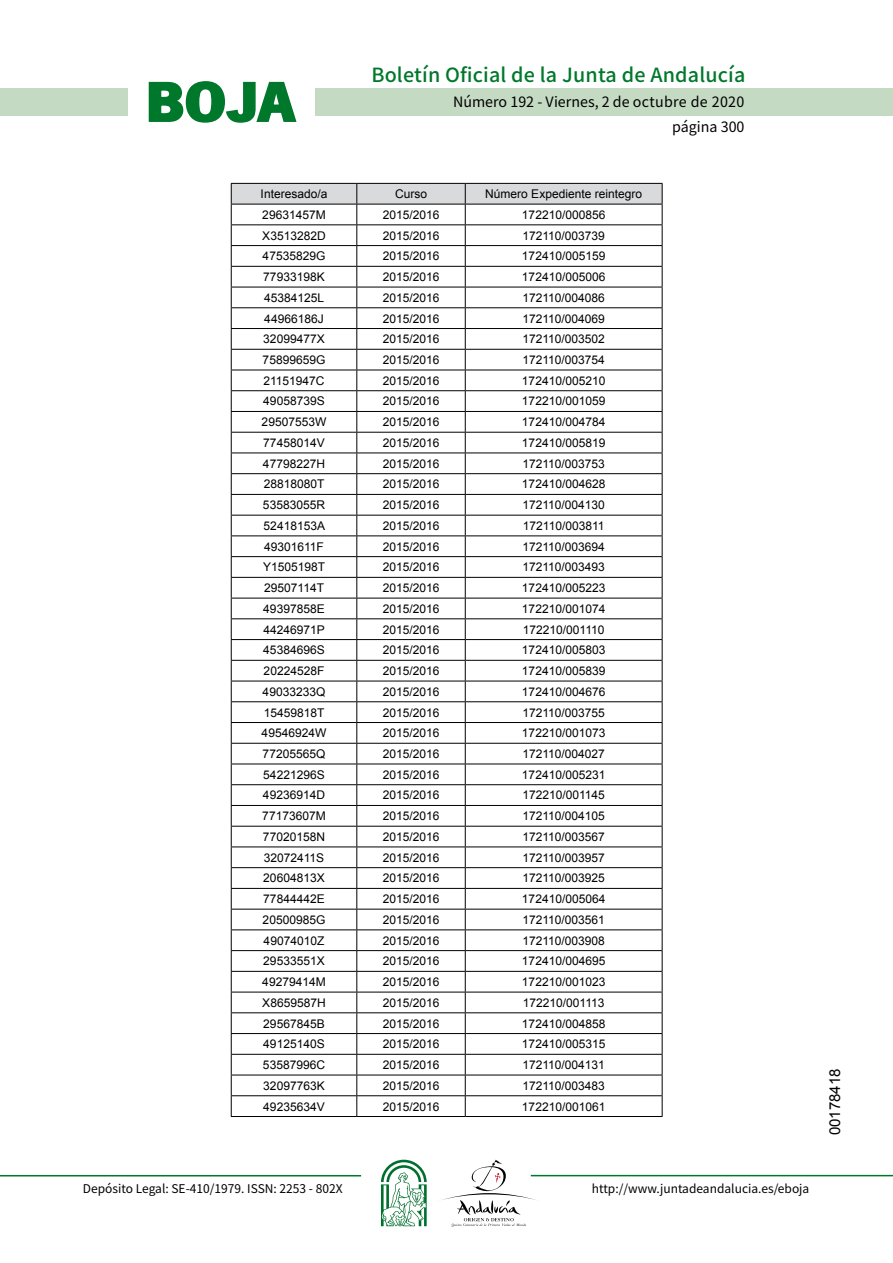
<style>
.page{position:relative;width:893px;height:1263px;background:#fff}
.page>*{position:absolute;margin:0;border:0;box-sizing:border-box;transform-origin:0 0}
.t1{font:700 57.75px "News Got T";color:#00782c;scale:1.14 1}
.t2{font:500 19.5px "Noto Sans HK";letter-spacing:.01em;color:#00782c}
.t3{font:15px "Arial";color:#000}
.t4{font:14.25px/24.5px "Noto Sans HK";color:#000;text-align:right}
.t5{font:12px "Arial";color:#000}
.t6{font:12px "Noto Sans HK";color:#000}
</style>
<div class="page">
<div style="left:315px;top:88px;width:577px;height:28px;background:#c5dac3"></div>
<div style="left:0;top:88px;width:128px;height:28px;background:#c5dac3"></div>
<hr style="left:0;top:1175px;width:361px;height:2px;background:#00782c">
<hr style="left:531px;top:1175px;width:361px;height:1px;background:#00782c">
<svg style="left:148px;top:81px;width:149px;height:42px"></svg>
<svg style="left:442px;top:1160px;width:100px;height:67px"></svg>
<svg style="left:381px;top:1160px;width:45px;height:66px"></svg>
<svg style="left:231px;top:183px;width:431px;height:933px"></svg>
<hr style="left:231px;top:1116px;width:126px;height:1px;background:#000">
<hr style="left:357px;top:1116px;width:108px;height:1px;background:#000">
<hr style="left:465px;top:1116px;width:197px;height:1px;background:#000">
<h1 class="t1" style="left:145px;top:68px;width:133px">BOJA</h1>
<h2 class="t2" style="left:371px;top:64px;width:375px">Boletín Oficial de la Junta de Andalucía</h2>
<p class="t4" style="left:453px;top:90px;width:293px">Número 192 - Viernes, 2 de octubre de 2020 página 300</p>
<p class="t5" style="left:261px;top:186px;width:68px">Interesado/a</p>
<p class="t5" style="left:395px;top:186px;width:34px">Curso</p>
<p class="t5" style="left:485px;top:186px;width:158px">Número Expediente reintegro</p>
<p class="t5" style="left:262px;top:207px;width:65px">29631457M</p>
<p class="t5" style="left:382px;top:207px;width:58px">2015/2016</p>
<p class="t5" style="left:522px;top:207px;width:85px">172210/000856</p>
<p class="t5" style="left:262px;top:228px;width:65px">X3513282D</p>
<p class="t5" style="left:382px;top:228px;width:58px">2015/2016</p>
<p class="t5" style="left:522px;top:228px;width:84px">172110/003739</p>
<p class="t5" style="left:263px;top:248px;width:64px">47535829G</p>
<p class="t5" style="left:382px;top:248px;width:58px">2015/2016</p>
<p class="t5" style="left:522px;top:248px;width:85px">172410/005159</p>
<p class="t5" style="left:263px;top:269px;width:63px">77933198K</p>
<p class="t5" style="left:382px;top:269px;width:58px">2015/2016</p>
<p class="t5" style="left:522px;top:269px;width:85px">172410/005006</p>
<p class="t5" style="left:264px;top:290px;width:62px">45384125L</p>
<p class="t5" style="left:382px;top:290px;width:58px">2015/2016</p>
<p class="t5" style="left:522px;top:290px;width:84px">172110/004086</p>
<p class="t5" style="left:264px;top:310px;width:61px">44966186J</p>
<p class="t5" style="left:382px;top:310px;width:58px">2015/2016</p>
<p class="t5" style="left:522px;top:310px;width:84px">172110/004069</p>
<p class="t5" style="left:263px;top:331px;width:63px">32099477X</p>
<p class="t5" style="left:382px;top:331px;width:58px">2015/2016</p>
<p class="t5" style="left:522px;top:331px;width:84px">172110/003502</p>
<p class="t5" style="left:263px;top:352px;width:64px">75899659G</p>
<p class="t5" style="left:382px;top:352px;width:58px">2015/2016</p>
<p class="t5" style="left:522px;top:352px;width:84px">172110/003754</p>
<p class="t5" style="left:263px;top:373px;width:63px">21151947C</p>
<p class="t5" style="left:382px;top:373px;width:58px">2015/2016</p>
<p class="t5" style="left:522px;top:373px;width:85px">172410/005210</p>
<p class="t5" style="left:263px;top:393px;width:63px">49058739S</p>
<p class="t5" style="left:382px;top:393px;width:58px">2015/2016</p>
<p class="t5" style="left:522px;top:393px;width:85px">172210/001059</p>
<p class="t5" style="left:262px;top:414px;width:66px">29507553W</p>
<p class="t5" style="left:382px;top:414px;width:58px">2015/2016</p>
<p class="t5" style="left:522px;top:414px;width:85px">172410/004784</p>
<p class="t5" style="left:263px;top:435px;width:63px">77458014V</p>
<p class="t5" style="left:382px;top:435px;width:58px">2015/2016</p>
<p class="t5" style="left:522px;top:435px;width:85px">172410/005819</p>
<p class="t5" style="left:263px;top:456px;width:64px">47798227H</p>
<p class="t5" style="left:382px;top:456px;width:58px">2015/2016</p>
<p class="t5" style="left:522px;top:456px;width:84px">172110/003753</p>
<p class="t5" style="left:264px;top:476px;width:62px">28818080T</p>
<p class="t5" style="left:382px;top:476px;width:58px">2015/2016</p>
<p class="t5" style="left:522px;top:476px;width:85px">172410/004628</p>
<p class="t5" style="left:263px;top:497px;width:64px">53583055R</p>
<p class="t5" style="left:382px;top:497px;width:58px">2015/2016</p>
<p class="t5" style="left:522px;top:497px;width:84px">172110/004130</p>
<p class="t5" style="left:264px;top:518px;width:63px">52418153A</p>
<p class="t5" style="left:382px;top:518px;width:58px">2015/2016</p>
<p class="t5" style="left:523px;top:518px;width:83px">172110/003811</p>
<p class="t5" style="left:264px;top:539px;width:61px">49301611F</p>
<p class="t5" style="left:382px;top:539px;width:58px">2015/2016</p>
<p class="t5" style="left:522px;top:539px;width:84px">172110/003694</p>
<p class="t5" style="left:263px;top:559px;width:64px">Y1505198T</p>
<p class="t5" style="left:382px;top:559px;width:58px">2015/2016</p>
<p class="t5" style="left:522px;top:559px;width:84px">172110/003493</p>
<p class="t5" style="left:264px;top:580px;width:61px">29507114T</p>
<p class="t5" style="left:382px;top:580px;width:58px">2015/2016</p>
<p class="t5" style="left:522px;top:580px;width:85px">172410/005223</p>
<p class="t5" style="left:263px;top:601px;width:63px">49397858E</p>
<p class="t5" style="left:382px;top:601px;width:58px">2015/2016</p>
<p class="t5" style="left:522px;top:601px;width:85px">172210/001074</p>
<p class="t5" style="left:263px;top:622px;width:63px">44246971P</p>
<p class="t5" style="left:382px;top:622px;width:58px">2015/2016</p>
<p class="t5" style="left:523px;top:622px;width:83px">172210/001110</p>
<p class="t5" style="left:263px;top:642px;width:63px">45384696S</p>
<p class="t5" style="left:382px;top:642px;width:58px">2015/2016</p>
<p class="t5" style="left:522px;top:642px;width:85px">172410/005803</p>
<p class="t5" style="left:264px;top:663px;width:62px">20224528F</p>
<p class="t5" style="left:382px;top:663px;width:58px">2015/2016</p>
<p class="t5" style="left:522px;top:663px;width:85px">172410/005839</p>
<p class="t5" style="left:263px;top:684px;width:64px">49033233Q</p>
<p class="t5" style="left:382px;top:684px;width:58px">2015/2016</p>
<p class="t5" style="left:522px;top:684px;width:85px">172410/004676</p>
<p class="t5" style="left:264px;top:704px;width:62px">15459818T</p>
<p class="t5" style="left:382px;top:704px;width:58px">2015/2016</p>
<p class="t5" style="left:522px;top:704px;width:84px">172110/003755</p>
<p class="t5" style="left:262px;top:725px;width:66px">49546924W</p>
<p class="t5" style="left:382px;top:725px;width:58px">2015/2016</p>
<p class="t5" style="left:522px;top:725px;width:85px">172210/001073</p>
<p class="t5" style="left:263px;top:746px;width:64px">77205565Q</p>
<p class="t5" style="left:382px;top:746px;width:58px">2015/2016</p>
<p class="t5" style="left:522px;top:746px;width:84px">172110/004027</p>
<p class="t5" style="left:263px;top:767px;width:63px">54221296S</p>
<p class="t5" style="left:382px;top:767px;width:58px">2015/2016</p>
<p class="t5" style="left:522px;top:767px;width:85px">172410/005231</p>
<p class="t5" style="left:263px;top:787px;width:64px">49236914D</p>
<p class="t5" style="left:382px;top:787px;width:58px">2015/2016</p>
<p class="t5" style="left:522px;top:787px;width:84px">172210/001145</p>
<p class="t5" style="left:262px;top:808px;width:65px">77173607M</p>
<p class="t5" style="left:382px;top:808px;width:58px">2015/2016</p>
<p class="t5" style="left:522px;top:808px;width:84px">172110/004105</p>
<p class="t5" style="left:263px;top:829px;width:64px">77020158N</p>
<p class="t5" style="left:382px;top:829px;width:58px">2015/2016</p>
<p class="t5" style="left:522px;top:829px;width:84px">172110/003567</p>
<p class="t5" style="left:264px;top:850px;width:62px">32072411S</p>
<p class="t5" style="left:382px;top:850px;width:58px">2015/2016</p>
<p class="t5" style="left:522px;top:850px;width:84px">172110/003957</p>
<p class="t5" style="left:263px;top:870px;width:63px">20604813X</p>
<p class="t5" style="left:382px;top:870px;width:58px">2015/2016</p>
<p class="t5" style="left:522px;top:870px;width:84px">172110/003925</p>
<p class="t5" style="left:263px;top:891px;width:63px">77844442E</p>
<p class="t5" style="left:382px;top:891px;width:58px">2015/2016</p>
<p class="t5" style="left:522px;top:891px;width:85px">172410/005064</p>
<p class="t5" style="left:263px;top:912px;width:64px">20500985G</p>
<p class="t5" style="left:382px;top:912px;width:58px">2015/2016</p>
<p class="t5" style="left:522px;top:912px;width:84px">172110/003561</p>
<p class="t5" style="left:264px;top:933px;width:62px">49074010Z</p>
<p class="t5" style="left:382px;top:933px;width:58px">2015/2016</p>
<p class="t5" style="left:522px;top:933px;width:84px">172110/003908</p>
<p class="t5" style="left:263px;top:953px;width:63px">29533551X</p>
<p class="t5" style="left:382px;top:953px;width:58px">2015/2016</p>
<p class="t5" style="left:522px;top:953px;width:85px">172410/004695</p>
<p class="t5" style="left:262px;top:974px;width:65px">49279414M</p>
<p class="t5" style="left:382px;top:974px;width:58px">2015/2016</p>
<p class="t5" style="left:522px;top:974px;width:85px">172210/001023</p>
<p class="t5" style="left:262px;top:995px;width:65px">X8659587H</p>
<p class="t5" style="left:382px;top:995px;width:58px">2015/2016</p>
<p class="t5" style="left:523px;top:995px;width:83px">172210/001113</p>
<p class="t5" style="left:263px;top:1015px;width:63px">29567845B</p>
<p class="t5" style="left:382px;top:1015px;width:58px">2015/2016</p>
<p class="t5" style="left:522px;top:1015px;width:85px">172410/004858</p>
<p class="t5" style="left:263px;top:1036px;width:63px">49125140S</p>
<p class="t5" style="left:382px;top:1036px;width:58px">2015/2016</p>
<p class="t5" style="left:522px;top:1036px;width:85px">172410/005315</p>
<p class="t5" style="left:263px;top:1057px;width:64px">53587996C</p>
<p class="t5" style="left:382px;top:1057px;width:58px">2015/2016</p>
<p class="t5" style="left:522px;top:1057px;width:84px">172110/004131</p>
<p class="t5" style="left:263px;top:1078px;width:63px">32097763K</p>
<p class="t5" style="left:382px;top:1078px;width:58px">2015/2016</p>
<p class="t5" style="left:522px;top:1078px;width:84px">172110/003483</p>
<p class="t5" style="left:263px;top:1098px;width:63px">49235634V</p>
<p class="t5" style="left:382px;top:1098px;width:58px">2015/2016</p>
<p class="t5" style="left:522px;top:1098px;width:85px">172210/001061</p>
<p class="t6" style="left:83px;top:1181px;width:261px">Depósito Legal: SE-410/1979. ISSN: 2253 - 802X</p>
<p class="t6" style="left:592px;top:1181px;width:219px">http://www.juntadeandalucia.es/eboja</p>
<p class="t3" style="left:825px;top:1135px;width:68px;rotate:-90deg">00178418</p>
</div>
